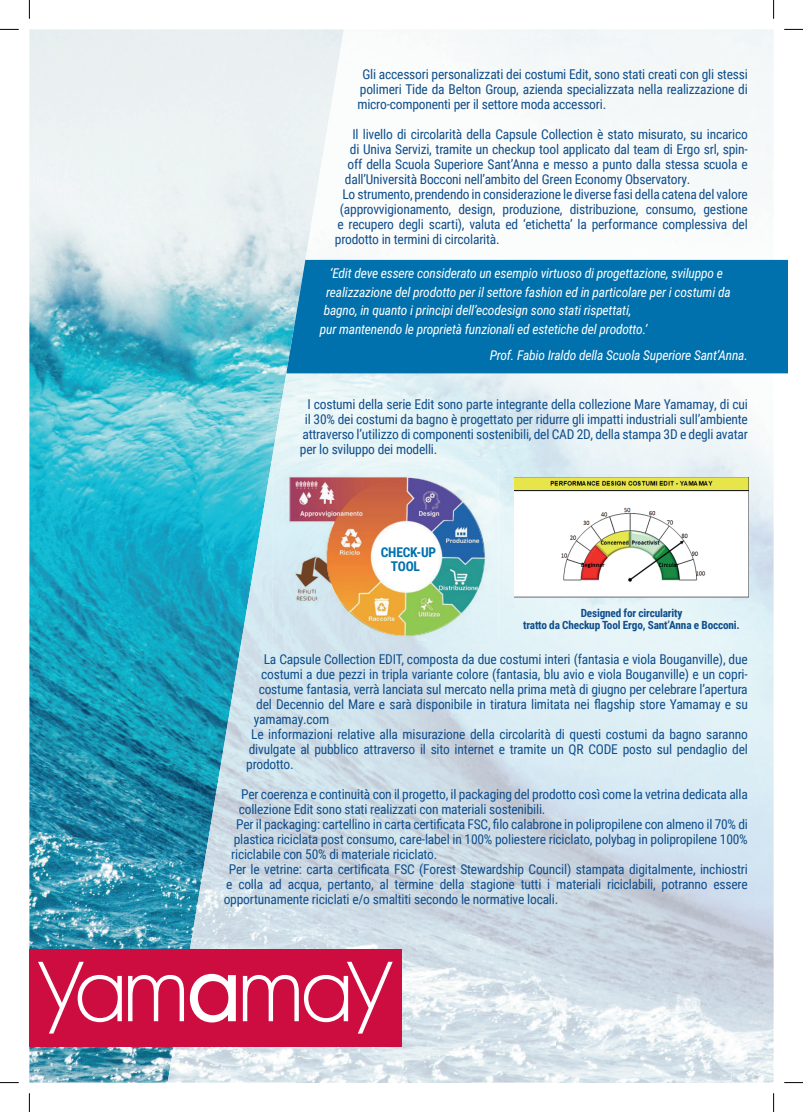
<style>
.page{position:relative;width:803px;height:1112px;background:#fff}
.page>*{position:absolute;margin:0;border:0;box-sizing:border-box;transform-origin:0 0}
.t1{font:13.5px/15px "Roboto Condensed";letter-spacing:-.015em;color:#0f4e8c;text-align:justify}
.t2{font:italic 13.5px "Roboto Condensed";letter-spacing:-.015em;color:#fff}
.t3{font:700 13.5px/14.2px "Roboto Condensed";letter-spacing:-.015em;color:#0071ad;text-align:center}
.t4{font:700 11.25px/12.5px "Roboto Condensed";letter-spacing:-.015em;color:#0f4e8c;text-align:center}
.s1{color:#fff}
</style>
<div class="page">
<img style="left:29px;top:29px;width:268px;height:1053px">
<img style="left:730px;top:29px;width:43px;height:1053px">
<img style="left:253px;top:305px;width:45px;height:777px">
<img style="left:471px;top:468px;width:86px;height:614px">
<img style="left:210px;top:566px;width:44px;height:516px">
<img style="left:557px;top:597px;width:174px;height:485px">
<img style="left:297px;top:644px;width:174px;height:438px">
<img style="left:168px;top:824px;width:43px;height:258px">
<div style="left:29px;top:949px;width:372px;height:97px;background:#cd0d40"></div>
<svg style="left:38px;top:961px;width:355px;height:72px"></svg>
<div style="left:286px;top:260px;width:502px;height:113px;background:#0071ad"></div>
<img style="left:272px;top:460px;width:226px;height:184px">
<img style="left:290px;top:477px;width:194px;height:158px">
<img style="left:514px;top:477px;width:235px;height:120px">
<svg style="left:0;top:29px;width:19px;height:1px"></svg>
<svg style="left:784px;top:29px;width:19px;height:1px"></svg>
<svg style="left:0;top:1082px;width:19px;height:1px"></svg>
<svg style="left:784px;top:1082px;width:19px;height:1px"></svg>
<svg style="left:29px;top:0;width:1px;height:19px"></svg>
<svg style="left:29px;top:1093px;width:1px;height:18px"></svg>
<svg style="left:773px;top:0;width:1px;height:19px"></svg>
<svg style="left:773px;top:1093px;width:1px;height:18px"></svg>
<p class="t1" style="left:357px;top:66px;width:392px;text-indent:5px">Gli accessori personalizzati dei costumi Edit, sono stati creati con gli stessi polimeri Tide da Belton Group, azienda specializzata nella realizzazione di micro-componenti per il settore moda accessori.</p>
<p class="t1" style="left:352px;top:126px;width:397px">Il livello di circolarità della Capsule Collection è stato misurato, su incarico</p>
<p class="t1" style="left:350px;top:141px;width:399px">di Univa Servizi, tramite un checkup tool applicato dal team di Ergo srl, spin-</p>
<p class="t1" style="left:347px;top:156px;width:402px">off della Scuola Superiore Sant’Anna e messo a punto dalla stessa scuola e</p>
<p class="t1" style="left:345px;top:171px;width:347px">dall’Università Bocconi nell’ambito del Green Economy Observatory.</p>
<p class="t1" style="left:342px;top:186px;width:407px">Lo strumento, prendendo in considerazione le diverse fasi della catena del valore</p>
<p class="t1" style="left:340px;top:201px;width:409px">(approvvigionamento, design, produzione, distribuzione, consumo, gestione</p>
<p class="t1" style="left:337px;top:216px;width:412px">e recupero degli scarti), valuta ed ‘etichetta’ la performance complessiva del</p>
<p class="t1" style="left:335px;top:231px;width:166px">prodotto in termini di circolarità.</p>
<p class="t2" style="left:330px;top:263px;width:394px">‘Edit deve essere considerato un esempio virtuoso di progettazione, sviluppo e</p>
<p class="t2" style="left:326px;top:282px;width:406px">realizzazione del prodotto per il settore fashion ed in particolare per i costumi da</p>
<p class="t2" style="left:324px;top:301px;width:309px">bagno, in quanto i principi dell’ecodesign sono stati rispettati,</p>
<p class="t2" style="left:320px;top:320px;width:329px">pur mantenendo le proprietà funzionali ed estetiche del prodotto.’</p>
<p class="t2" style="left:490px;top:346px;width:260px">Prof. Fabio Iraldo della Scuola Superiore Sant’Anna.</p>
<p class="t1" style="left:307px;top:396px;width:442px">I costumi della serie Edit sono parte integrante della collezione Mare Yamamay, di cui</p>
<p class="t1" style="left:305px;top:411px;width:444px">il 30% dei costumi da bagno è progettato per ridurre gli impatti industriali sull’ambiente</p>
<p class="t1" style="left:302px;top:426px;width:447px">attraverso l’utilizzo di componenti sostenibili, del CAD 2D, della stampa 3D e degli avatar</p>
<p class="t1" style="left:300px;top:441px;width:139px">per lo sviluppo dei modelli.</p>
<p class="t3" style="left:381px;top:544px;width:57px">CHECK-UP<br>TOOL<span class="s1">L</span></p>
<p class="t4" style="left:523px;top:605px;width:218px">Designed for circularity<br>tratto da Checkup Tool Ergo, Sant’Anna e Bocconi.</p>
<p class="t1" style="left:264px;top:651px;width:485px">La Capsule Collection EDIT, composta da due costumi interi (fantasia e viola Bouganville), due</p>
<p class="t1" style="left:261px;top:666px;width:488px">costumi a due pezzi in tripla variante colore (fantasia, blu avio e viola Bouganville) e un copri-</p>
<p class="t1" style="left:259px;top:681px;width:490px">costume fantasia, verrà lanciata sul mercato nella prima metà di giugno per celebrare l’apertura</p>
<p class="t1" style="left:256px;top:696px;width:493px">del Decennio del Mare e sarà disponibile in tiratura limitata nei flagship store Yamamay e su</p>
<p class="t1" style="left:254px;top:711px;width:77px">yamamay.com</p>
<p class="t1" style="left:251px;top:726px;width:498px">Le informazioni relative alla misurazione della circolarità di questi costumi da bagno saranno</p>
<p class="t1" style="left:249px;top:741px;width:501px">divulgate al pubblico attraverso il sito internet e tramite un QR CODE posto sul pendaglio del</p>
<p class="t1" style="left:246px;top:756px;width:49px">prodotto.</p>
<p class="t1" style="left:241px;top:786px;width:508px">Per coerenza e continuità con il progetto, il packaging del prodotto così come la vetrina dedicata alla</p>
<p class="t1" style="left:239px;top:801px;width:308px">collezione Edit sono stati realizzati con materiali sostenibili.</p>
<p class="t1" style="left:236px;top:816px;width:513px">Per il packaging: cartellino in carta certificata FSC, filo calabrone in polipropilene con almeno il 70% di</p>
<p class="t1" style="left:234px;top:831px;width:516px">plastica riciclata post consumo, care-label in 100% poliestere riciclato, polybag in polipropilene 100%</p>
<p class="t1" style="left:231px;top:846px;width:208px">riciclabile con 50% di materiale riciclato.</p>
<p class="t1" style="left:229px;top:861px;width:521px">Per le vetrine: carta certificata FSC (Forest Stewardship Council) stampata digitalmente, inchiostri</p>
<p class="t1" style="left:226px;top:876px;width:523px">e colla ad acqua, pertanto, al termine della stagione tutti i materiali riciclabili, potranno essere</p>
<p class="t1" style="left:224px;top:891px;width:336px">opportunamente riciclati e/o smaltiti secondo le normative locali.</p>
</div>
